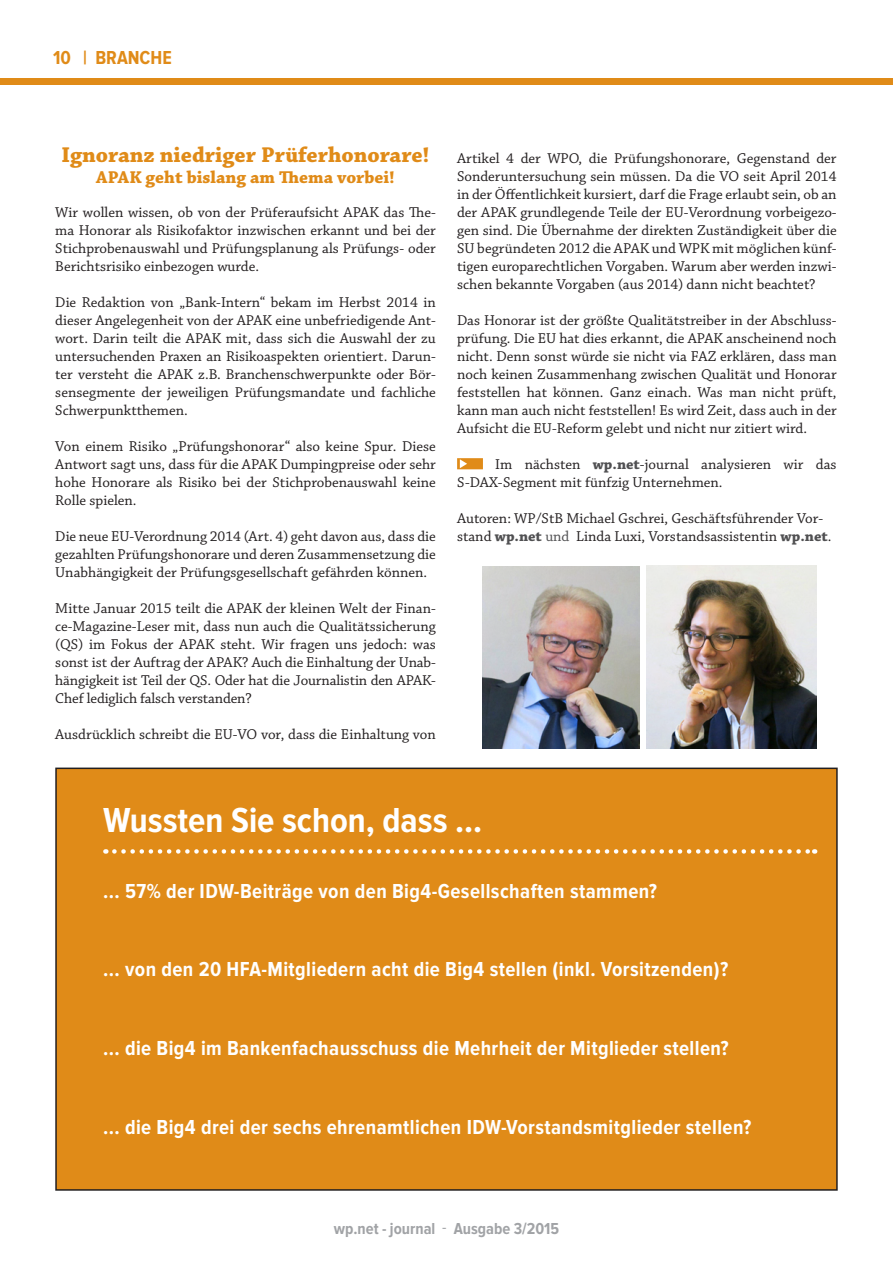
<style>
.page{position:relative;width:893px;height:1263px;background:#fff}
.page>*{position:absolute;margin:0;border:0;box-sizing:border-box;transform-origin:0 0}
.Wussten_Sie_schon{font:700 36px "Proxima Nova Cond";color:#fff}
.Headline_Ebene_3{font:700 22.5px "Chaparral Pro";color:#e08b18}
.Textblock_Hervorhebu{font:700 21px "Proxima Nova Cond";letter-spacing:.02em;color:#fff}
.t1{font:700 19.5px "Proxima Nova Cond";color:#e08b18}
.Headline_Ebene_3-2{font:700 18px "Chaparral Pro";color:#e08b18}
.t2{font:700 16.5px "Proxima Nova Cond";color:#a1a3a6}
.Fließtext{font:15px/18px "Chaparral Pro";color:#231f20;text-align:justify}
.s1{font-weight:700;color:#505052}
.s2{color:#505052}
.s3{font-weight:400}
</style>
<div class="page">
<svg style="left:457px;top:458px;width:26px;height:11px"></svg>
<img style="left:483px;top:567px;width:157px;height:182px">
<div style="left:56px;top:768px;width:781px;height:422px;background:#e08b18"></div>
<div style="left:55px;top:767px;width:783px;height:424px;border:2px solid #231f20"></div>
<svg style="left:114px;top:849px;width:701px;height:5px"></svg>
<img style="left:646px;top:566px;width:170px;height:182px">
<div style="left:0;top:79px;width:893px;height:6px;background:#e08b18"></div>
<h3 class="t1" style="left:53px;top:47px;width:120px">10 | BRANCHE</h3>
<p class="Headline_Ebene_3" style="left:62px;top:141px;width:370px">Ignoranz niedriger Prüferhonorare!</p>
<p class="Headline_Ebene_3-2" style="left:96px;top:166px;width:300px">APAK geht bislang am Thema vorbei!</p>
<p class="Fließtext" style="left:55px;top:204px;width:382px">Wir wollen wissen, ob von der Prüferaufsicht APAK das The&shy;ma Honorar als Risikofaktor inzwischen erkannt und bei der Stichprobenauswahl und Prüfungsplanung als Prüfungs- oder Berichtsrisiko einbezogen wurde.</p>
<p class="Fließtext" style="left:55px;top:294px;width:382px">Die Redaktion von „Bank-Intern“ bekam im Herbst 2014 in dieser Angelegenheit von der APAK eine unbefriedigende Ant&shy;wort. Darin teilt die APAK mit, dass sich die Auswahl der zu untersuchenden Praxen an Risikoaspekten orientiert. Darun&shy;ter versteht die APAK z.B. Branchenschwerpunkte oder Bör&shy;sensegmente der jeweiligen Prüfungsmandate und fachliche Schwerpunktthemen.</p>
<p class="Fließtext" style="left:55px;top:438px;width:382px">Von einem Risiko „Prüfungshonorar“ also keine Spur. Diese Antwort sagt uns, dass für die APAK Dumpingpreise oder sehr hohe Honorare als Risiko bei der Stichprobenauswahl keine Rolle spielen.</p>
<p class="Fließtext" style="left:55px;top:528px;width:382px">Die neue EU-Verordnung 2014 (Art. 4) geht davon aus, dass die gezahlten Prüfungshonorare und deren Zusammensetzung die Unabhängigkeit der Prüfungsgesellschaft gefährden können.</p>
<p class="Fließtext" style="left:55px;top:600px;width:382px">Mitte Januar 2015 teilt die APAK der kleinen Welt der Finan&shy;ce-Magazine-Leser mit, dass nun auch die Qualitätssicherung (QS) im Fokus der APAK steht. Wir fragen uns jedoch: was sonst ist der Auftrag der APAK? Auch die Einhaltung der Unab&shy;hängigkeit ist Teil der QS. Oder hat die Journalistin den APAK-Chef lediglich falsch verstanden?</p>
<p class="Fließtext" style="left:55px;top:726px;width:382px">Ausdrücklich schreibt die EU-VO vor, dass die Einhaltung von</p>
<p class="Fließtext" style="left:457px;top:150px;width:381px">Artikel 4 der WPO, die Prüfungshonorare, Gegenstand der Sonderuntersuchung sein müssen. Da die VO seit April 2014 in der Öffentlichkeit kursiert, darf die Frage erlaubt sein, ob an der APAK grundlegende Teile der EU-Verordnung vorbeigezo&shy;gen sind. Die Übernahme der direkten Zuständigkeit über die SU begründeten 2012 die APAK und WPK mit möglichen künf&shy;tigen europarechtlichen Vorgaben. Warum aber werden inzwi&shy;schen bekannte Vorgaben (aus 2014) dann nicht beachtet?</p>
<p class="Fließtext" style="left:457px;top:312px;width:381px">Das Honorar ist der größte Qualitätstreiber in der Abschluss&shy;prüfung. Die EU hat dies erkannt, die APAK anscheinend noch nicht. Denn sonst würde sie nicht via FAZ erklären, dass man noch keinen Zusammenhang zwischen Qualität und Honorar feststellen hat können. Ganz einach. Was man nicht prüft, kann man auch nicht feststellen! Es wird Zeit, dass auch in der Aufsicht die EU-Reform gelebt und nicht nur zitiert wird.</p>
<p class="Fließtext" style="left:457px;top:456px;width:381px;text-indent:38px">Im nächsten <span class="s1">wp.net</span>-journal analysieren wir das<br>S-DAX-Segment mit fünfzig Unternehmen.</p>
<p class="Fließtext" style="left:457px;top:510px;width:376px">Autoren: WP/StB Michael Gschrei, Geschäftsführender Vor&shy;stand <span class="s1">wp.net</span> <span class="s2">und</span> Linda Luxi, Vorstandsassistentin <span class="s1">wp.net</span>.</p>
<p class="Wussten_Sie_schon" style="left:103px;top:800px;width:381px">Wussten Sie schon, dass ...</p>
<p class="Textblock_Hervorhebu" style="left:103px;top:879px;width:556px">... 57% der IDW-Beiträge von den Big4-Gesellschaften stammen?</p>
<p class="Textblock_Hervorhebu" style="left:103px;top:958px;width:627px">... von den 20 HFA-Mitgliedern acht die Big4 stellen (inkl. Vorsitzenden)?</p>
<p class="Textblock_Hervorhebu" style="left:103px;top:1036px;width:627px">... die Big4 im Bankenfachausschuss die Mehrheit der Mitglieder stellen?</p>
<p class="Textblock_Hervorhebu" style="left:103px;top:1115px;width:650px">... die Big4 drei der sechs ehrenamtlichen IDW-Vorstandsmitglieder stellen?</p>
<p class="t2" style="left:334px;top:1219px;width:227px">wp.net - journal <span class="s3">-</span> Ausgabe 3/2015</p>
</div>
